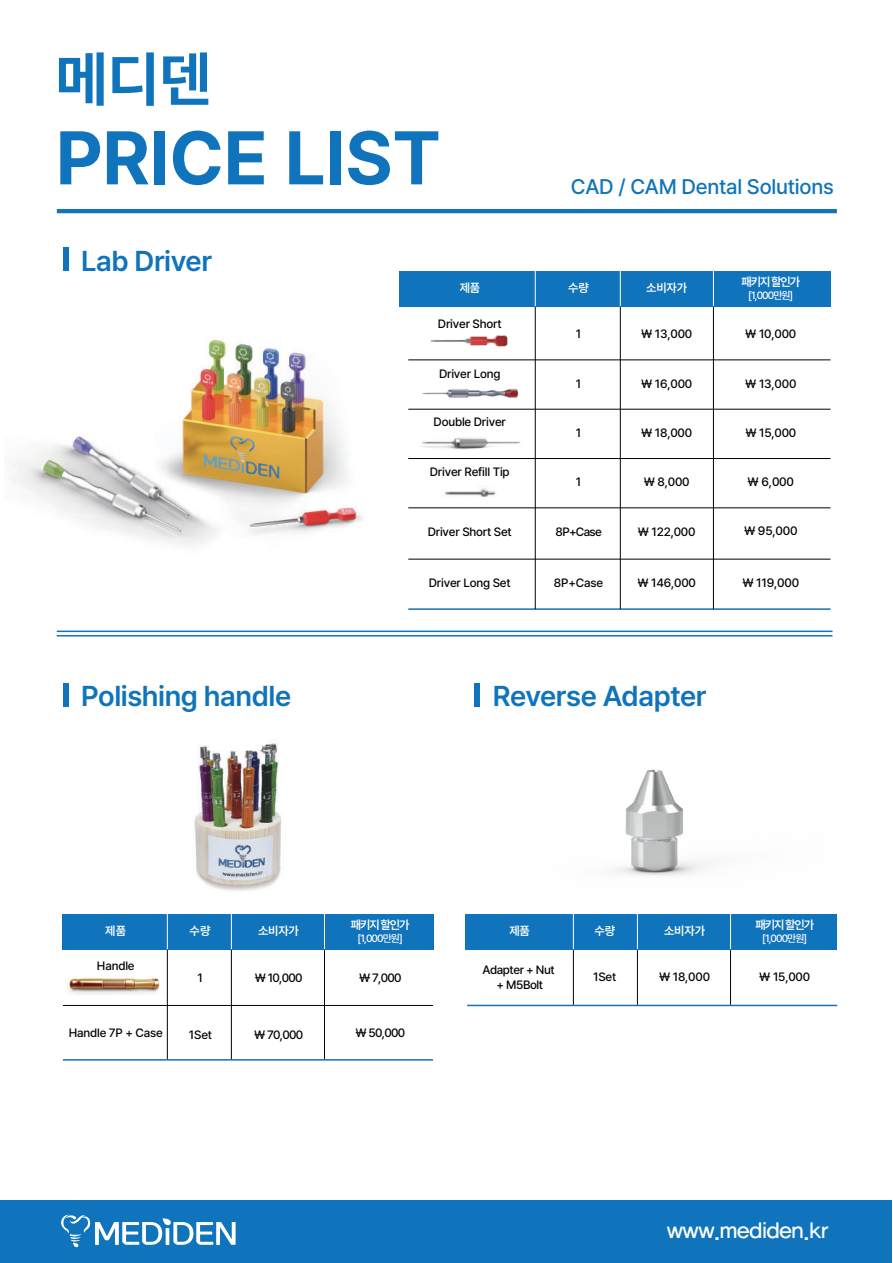
<style>
.page{position:relative;width:893px;height:1263px;background:#fff}
.page>*{position:absolute;margin:0;border:0;box-sizing:border-box;transform-origin:0 0}
.t1{font:700 75px "Pretendard";color:#1074bc}
.t2{font:700 60px "Pretendard";color:#1074bc}
.t3{font:600 28.5px "Pretendard";letter-spacing:-.015em;color:#1074bc}
.t4{font:22.95px "Haan Y Godic 23";letter-spacing:-.115em;color:#fff}
.t5{font:500 21px "Pretendard";letter-spacing:-.01em;color:#1074bc}
.t6{font:500 12.15px "Pretendard";letter-spacing:-.015em;color:#030303}
.t7{font:500 12px "Pretendard";letter-spacing:-.015em;color:#030303}
.t8{font:600 12px "Pretendard";letter-spacing:-.035em;color:#fff}
.t9{font:500 12px/14.4px "Pretendard";letter-spacing:-.035em;color:#030303;text-align:center}
.t10{font:500 10.5px "Pretendard";letter-spacing:-.09em;color:#fff}
</style>
<div class="page">
<img style="left:13px;top:339px;width:350px;height:207px">
<hr style="left:57px;top:631px;width:775px;height:1px;background:#1074bc">
<hr style="left:57px;top:635px;width:775px;height:1px;background:#1074bc">
<div style="left:63px;top:247px;width:6px;height:24px;background:#1074bc"></div>
<hr style="left:408px;top:360px;width:422px;height:1px;background:#030303">
<hr style="left:408px;top:409px;width:422px;height:1px;background:#030303">
<hr style="left:408px;top:608px;width:422px;height:2px;background:#1b70af">
<hr style="left:408px;top:508px;width:422px;height:1px;background:#030303">
<hr style="left:408px;top:458px;width:422px;height:1px;background:#030303">
<hr style="left:408px;top:559px;width:422px;height:1px;background:#030303">
<div style="left:63px;top:683px;width:6px;height:23px;background:#1074bc"></div>
<hr style="left:63px;top:1059px;width:370px;height:1px;background:#1b70af">
<hr style="left:63px;top:1005px;width:370px;height:1px;background:#030303">
<img style="left:430px;top:335px;width:78px;height:12px">
<img style="left:422px;top:388px;width:96px;height:10px">
<img style="left:421px;top:437px;width:100px;height:13px">
<img style="left:445px;top:488px;width:51px;height:10px">
<img style="left:194px;top:739px;width:88px;height:152px">
<img style="left:68px;top:978px;width:92px;height:16px">
<div style="left:475px;top:683px;width:5px;height:23px;background:#1074bc"></div>
<hr style="left:467px;top:1005px;width:370px;height:1px;background:#1b70af">
<hr style="left:59px;top:209px;width:776px;height:4px;background:#1074bc">
<div style="left:0;top:1200px;width:892px;height:63px;background:#1074bc"></div>
<svg style="left:61px;top:1214px;width:175px;height:34px"></svg>
<div style="left:399px;top:271px;width:432px;height:35px;background:#1074bc"></div>
<div style="left:62px;top:914px;width:372px;height:35px;background:#1074bc"></div>
<div style="left:466px;top:914px;width:371px;height:35px;background:#1074bc"></div>
<hr style="left:730px;top:950px;width:1px;height:55px;background:#030303">
<hr style="left:637px;top:950px;width:1px;height:55px;background:#030303">
<hr style="left:573px;top:950px;width:1px;height:55px;background:#030303">
<hr style="left:730px;top:914px;width:1px;height:35px;background:#fff">
<hr style="left:637px;top:914px;width:1px;height:35px;background:#fff">
<hr style="left:573px;top:914px;width:1px;height:35px;background:#fff">
<hr style="left:324px;top:914px;width:1px;height:35px;background:#fff">
<hr style="left:231px;top:914px;width:1px;height:35px;background:#fff">
<hr style="left:167px;top:914px;width:1px;height:35px;background:#fff">
<hr style="left:324px;top:950px;width:1px;height:109px;background:#030303">
<hr style="left:231px;top:950px;width:1px;height:109px;background:#030303">
<hr style="left:167px;top:950px;width:1px;height:109px;background:#030303">
<hr style="left:713px;top:271px;width:1px;height:35px;background:#fff">
<hr style="left:620px;top:271px;width:1px;height:35px;background:#fff">
<hr style="left:535px;top:271px;width:1px;height:35px;background:#fff">
<hr style="left:713px;top:307px;width:1px;height:302px;background:#030303">
<hr style="left:620px;top:307px;width:1px;height:302px;background:#030303">
<hr style="left:535px;top:307px;width:1px;height:302px;background:#030303">
<img style="left:613px;top:769px;width:96px;height:107px">
<h2 class="t2" style="left:56px;top:35px;width:157px">메디덴</h2>
<h1 class="t1" style="left:56px;top:103px;width:386px">PRICE LIST</h1>
<h3 class="t3" style="left:81px;top:240px;width:132px">Lab Driver</h3>
<h3 class="t5" style="left:571px;top:172px;width:265px">CAD / CAM Dental Solutions</h3>
<p class="t8" style="left:460px;top:279px;width:22px">제품</p>
<p class="t8" style="left:568px;top:279px;width:22px">수량</p>
<p class="t8" style="left:646px;top:279px;width:42px">소비자가</p>
<p class="t8" style="left:741px;top:273px;width:60px">패키지 할인가</p>
<p class="t10" style="left:748px;top:288px;width:47px">[1,000만원]</p>
<h3 class="t3" style="left:81px;top:676px;width:211px">Polishing handle</h3>
<p class="t7" style="left:438px;top:315px;width:65px">Driver Short</p>
<p class="t7" style="left:439px;top:365px;width:63px">Driver Long</p>
<p class="t7" style="left:434px;top:413px;width:74px">Double Driver</p>
<p class="t7" style="left:430px;top:463px;width:81px">Driver Refill Tip</p>
<p class="t7" style="left:428px;top:524px;width:86px">Driver Short Set</p>
<p class="t7" style="left:429px;top:574px;width:83px">Driver Long Set</p>
<p class="t7" style="left:576px;top:325px;width:7px">1</p>
<p class="t7" style="left:576px;top:375px;width:7px">1</p>
<p class="t7" style="left:576px;top:424px;width:7px">1</p>
<p class="t7" style="left:576px;top:473px;width:7px">1</p>
<p class="t7" style="left:556px;top:524px;width:48px">8P+Case</p>
<p class="t7" style="left:554px;top:574px;width:51px">8P+Case</p>
<p class="t7" style="left:641px;top:325px;width:53px">￦ 13,000</p>
<p class="t7" style="left:641px;top:375px;width:53px">￦ 16,000</p>
<p class="t7" style="left:641px;top:424px;width:53px">￦ 18,000</p>
<p class="t7" style="left:644px;top:473px;width:47px">￦ 8,000</p>
<p class="t7" style="left:638px;top:524px;width:59px">￦ 122,000</p>
<p class="t7" style="left:637px;top:574px;width:60px">￦ 146,000</p>
<p class="t7" style="left:745px;top:325px;width:53px">￦ 10,000</p>
<p class="t7" style="left:745px;top:375px;width:53px">￦ 13,000</p>
<p class="t7" style="left:745px;top:424px;width:52px">￦ 15,000</p>
<p class="t6" style="left:748px;top:473px;width:48px">￦ 6,000</p>
<p class="t6" style="left:744px;top:522px;width:55px">￦ 95,000</p>
<p class="t6" style="left:742px;top:574px;width:59px">￦ 119,000</p>
<h3 class="t3" style="left:493px;top:676px;width:215px">Reverse Adapter</h3>
<p class="t8" style="left:105px;top:922px;width:22px">제품</p>
<p class="t8" style="left:190px;top:922px;width:23px">수량</p>
<p class="t8" style="left:258px;top:922px;width:42px">소비자가</p>
<p class="t7" style="left:97px;top:957px;width:39px">Handle</p>
<p class="t7" style="left:198px;top:969px;width:7px">1</p>
<p class="t7" style="left:255px;top:969px;width:49px">￦ 10,000</p>
<p class="t8" style="left:351px;top:916px;width:60px">패키지 할인가</p>
<p class="t10" style="left:358px;top:931px;width:47px">[1,000만원]</p>
<p class="t7" style="left:359px;top:969px;width:44px">￦ 7,000</p>
<p class="t7" style="left:69px;top:1024px;width:96px">Handle 7P + Case</p>
<p class="t7" style="left:356px;top:1024px;width:51px">￦ 50,000</p>
<p class="t7" style="left:254px;top:1026px;width:51px">￦ 70,000</p>
<p class="t7" style="left:189px;top:1026px;width:25px">1Set</p>
<p class="t8" style="left:510px;top:922px;width:22px">제품</p>
<p class="t8" style="left:594px;top:922px;width:22px">수량</p>
<p class="t8" style="left:664px;top:922px;width:42px">소비자가</p>
<p class="t8" style="left:755px;top:916px;width:60px">패키지 할인가</p>
<p class="t10" style="left:762px;top:931px;width:47px">[1,000만원]</p>
<p class="t9" style="left:482px;top:962px;width:74px">Adapter + Nut + M5Bolt</p>
<p class="t7" style="left:593px;top:968px;width:25px">1Set</p>
<p class="t7" style="left:659px;top:968px;width:53px">￦ 18,000</p>
<p class="t7" style="left:759px;top:968px;width:52px">￦ 15,000</p>
<h3 class="t4" style="left:666px;top:1212px;width:165px">www.mediden.kr</h3>
</div>
